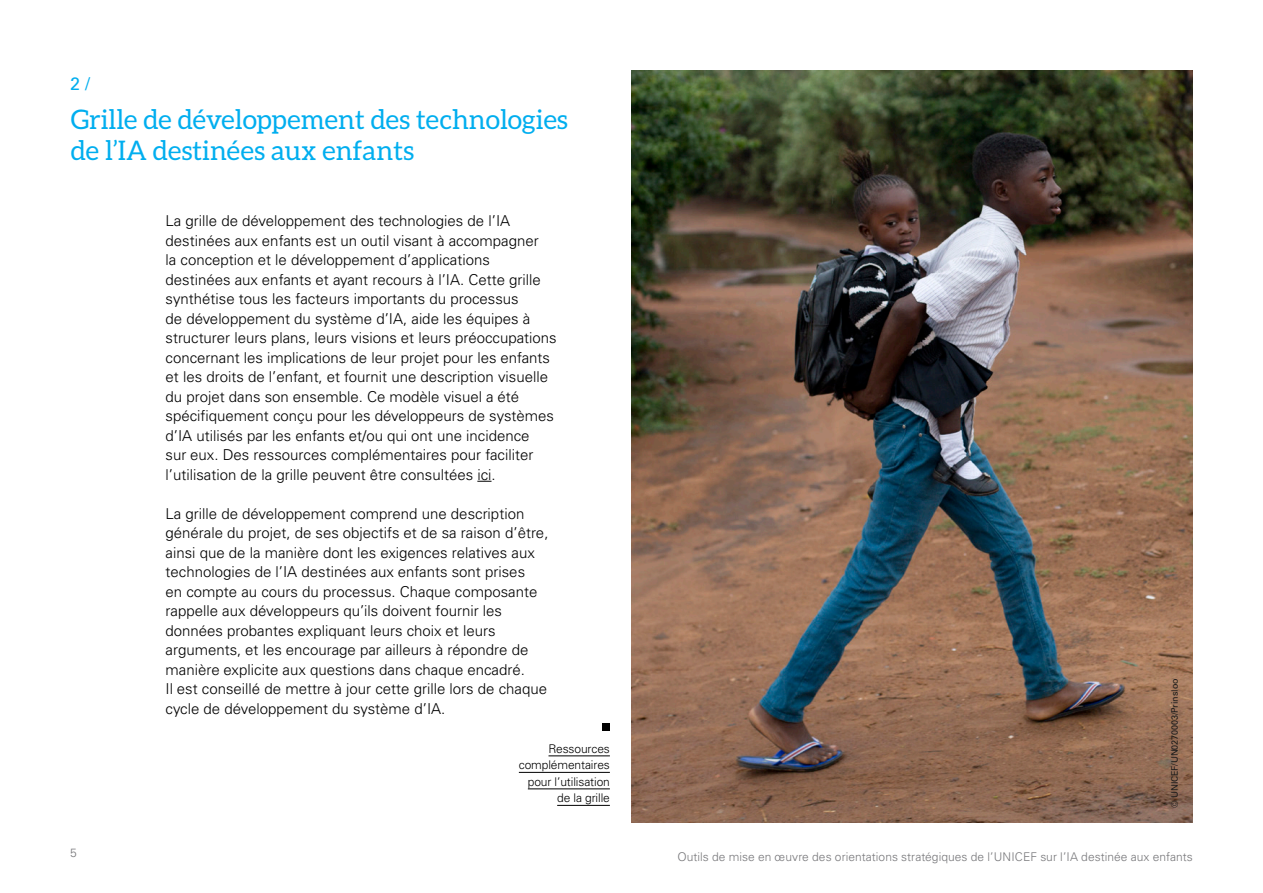
<style>
.page{position:relative;width:1263px;height:893px;background:#fff}
.page>*{position:absolute;margin:0;border:0;box-sizing:border-box;transform-origin:0 0}
.SubChapter_1{font:27px/31.5px "Aleo";color:#00aeef}
.SubChapter_1-2{font:18px "Univers LT Pro 55 Roman";color:#00aeef}
.Text_-_Left{font:300 15px/19.5px "Univers LT Pro 45";color:#000}
.t1{font:300 12px "Univers LT Pro 45";letter-spacing:.005em;color:#77777a}
.Side_Column{font:300 12px/16.5px "Univers LT Pro 45";letter-spacing:-.01em;color:#000;text-align:right}
.Side_Column-2{font:9px "Univers LT Pro 55 Roman";letter-spacing:-.01em;color:#1a1a1a}
</style>
<div class="page">
<svg style="left:477px;top:481px;width:14px;height:1px"></svg>
<img style="left:631px;top:70px;width:562px;height:753px">
<hr style="left:548px;top:756px;width:62px;height:1px;background:#000">
<hr style="left:519px;top:772px;width:91px;height:1px;background:#000">
<hr style="left:528px;top:789px;width:82px;height:1px;background:#000">
<hr style="left:557px;top:805px;width:53px;height:1px;background:#000">
<div style="left:602px;top:723px;width:8px;height:7px;background:#000"></div>
<p class="SubChapter_1-2" style="left:70px;top:72px;width:22px">2 /</p>
<p class="SubChapter_1" style="left:71px;top:103px;width:499px">Grille de développement des technologies de l’IA destinées aux enfants</p>
<p class="Text_-_Left" style="left:166px;top:211px;width:393px">La grille de développement des technologies de l’IA destinées aux enfants est un outil visant à accompagner<br>la conception et le développement d’applications destinées aux enfants et ayant recours à l’IA. Cette grille synthétise tous les facteurs importants du processus<br>de développement du système d’IA, aide les équipes à structurer leurs plans, leurs visions et leurs préoccupations concernant les implications de leur projet pour les enfants et les droits de l’enfant, et fournit une description visuelle du projet dans son ensemble. Ce modèle visuel a été spécifiquement conçu pour les développeurs de systèmes d’IA utilisés par les enfants et/ou qui ont une incidence<br>sur eux. Des ressources complémentaires pour faciliter l’utilisation de la grille peuvent être consultées ici.</p>
<p class="Text_-_Left" style="left:166px;top:504px;width:384px">La grille de développement comprend une description générale du projet, de ses objectifs et de sa raison d’être, ainsi que de la manière dont les exigences relatives aux technologies de l’IA destinées aux enfants sont prises<br>en compte au cours du processus. Chaque composante rappelle aux développeurs qu’ils doivent fournir les données probantes expliquant leurs choix et leurs arguments, et les encourage par ailleurs à répondre de manière explicite aux questions dans chaque encadré.<br>Il est conseillé de mettre à jour cette grille lors de chaque cycle de développement du système d’IA.</p>
<p class="Side_Column" style="left:519px;top:740px;width:93px">Ressources complémentaires pour l’utilisation de la grille</p>
<p class="Side_Column-2" style="left:1169px;top:808px;width:131px;rotate:-90deg">© UNICEF/UN0270003/Prinsloo</p>
<p class="t1" style="left:70px;top:845px;width:8px">5</p>
<p class="t1" style="left:677px;top:850px;width:517px">Outils de mise en œuvre des orientations stratégiques de l’UNICEF sur l’IA destinée aux enfants</p>
</div>
